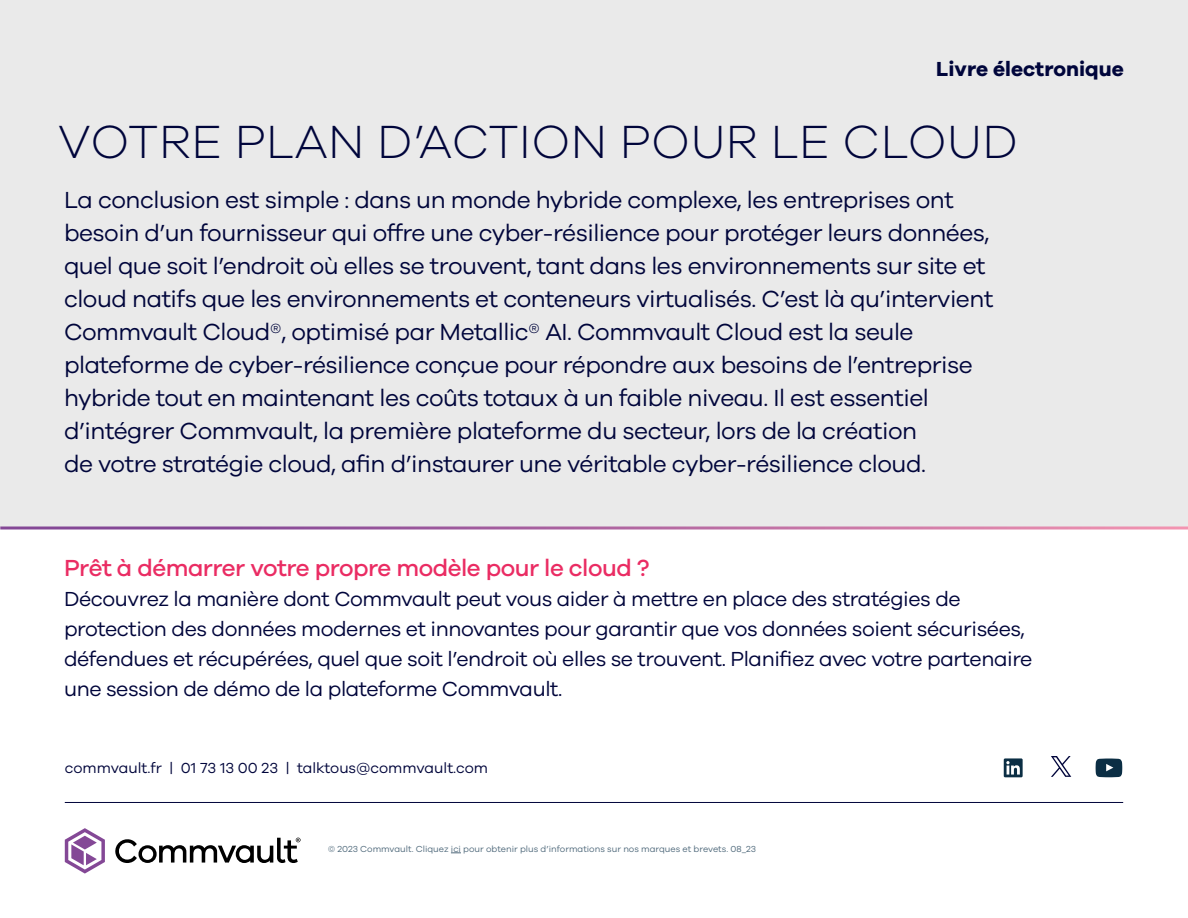
<style>
.page{position:relative;width:1188px;height:918px;background:#fff}
.page>*{position:absolute;margin:0;border:0;box-sizing:border-box;transform-origin:0 0}
.t1{font:300 48px "Galano Grotesque";letter-spacing:.01em;color:#00053b}
.t2{font:24px/33px "Galano Grotesque";letter-spacing:-.02em;color:#00053b}
.t3{font:500 24px "Galano Grotesque";letter-spacing:-.02em;color:#ea2c63}
.t4{font:21px/30px "Galano Grotesque";letter-spacing:-.02em;color:#00053b}
.Document_Title{font:700 21px "Galano Grotesque";color:#00053b}
.t5{font:15px "Galano Grotesque";color:#00053b}
.Footnotes{font:9px "Galano Grotesque";color:#4f697b}
</style>
<div class="page">
<div style="left:0;top:0;width:1188px;height:526px;background:#eaeaea"></div>
<svg style="left:65px;top:828px;width:40px;height:46px"></svg>
<svg style="left:115px;top:838px;width:186px;height:25px"></svg>
<svg style="left:1096px;top:759px;width:26px;height:18px"></svg>
<svg style="left:1004px;top:758px;width:19px;height:19px"></svg>
<hr style="left:65px;top:802px;width:1058px;height:1px;background:#00053b">
<svg style="left:0;top:526px;width:1188px;height:4px;background:#c189b5"></svg>
<svg style="left:1051px;top:756px;width:20px;height:21px"></svg>
<p class="Document_Title" style="left:936px;top:56px;width:189px">Livre électronique</p>
<p class="t1" style="left:58px;top:113px;width:961px">VOTRE PLAN D’ACTION POUR LE CLOUD</p>
<p class="t2" style="left:64px;top:183px;width:931px">La conclusion est simple : dans un monde hybride complexe, les entreprises ont besoin d’un fournisseur qui offre une cyber-résilience pour protéger leurs données, quel que soit l’endroit où elles se trouvent, tant dans les environnements sur site et cloud natifs que les environnements et conteneurs virtualisés. C’est là qu’intervient Commvault Cloud®, optimisé par Metallic® AI. Commvault Cloud est la seule plateforme de cyber-résilience conçue pour répondre aux besoins de l’entreprise hybride tout en maintenant les coûts totaux à un faible niveau. Il est essentiel d’intégrer Commvault, la première plateforme du secteur, lors de la création<br>de votre stratégie cloud, afin d’instaurer une véritable cyber-résilience cloud.</p>
<p class="t3" style="left:64px;top:554px;width:587px">Prêt à démarrer votre propre modèle pour le cloud ?</p>
<p class="t4" style="left:64px;top:583px;width:970px">Découvrez la manière dont Commvault peut vous aider à mettre en place des stratégies de protection des données modernes et innovantes pour garantir que vos données soient sécurisées, défendues et récupérées, quel que soit l’endroit où elles se trouvent. Planifiez avec votre partenaire une session de démo de la plateforme Commvault.</p>
<p class="t5" style="left:65px;top:759px;width:425px">commvault.fr | 01 73 13 00 23 | talktous@commvault.com</p>
<p class="Footnotes" style="left:328px;top:844px;width:429px">© 2023 Commvault. Cliquez ici pour obtenir plus d’informations sur nos marques et brevets. 08_23</p>
</div>
